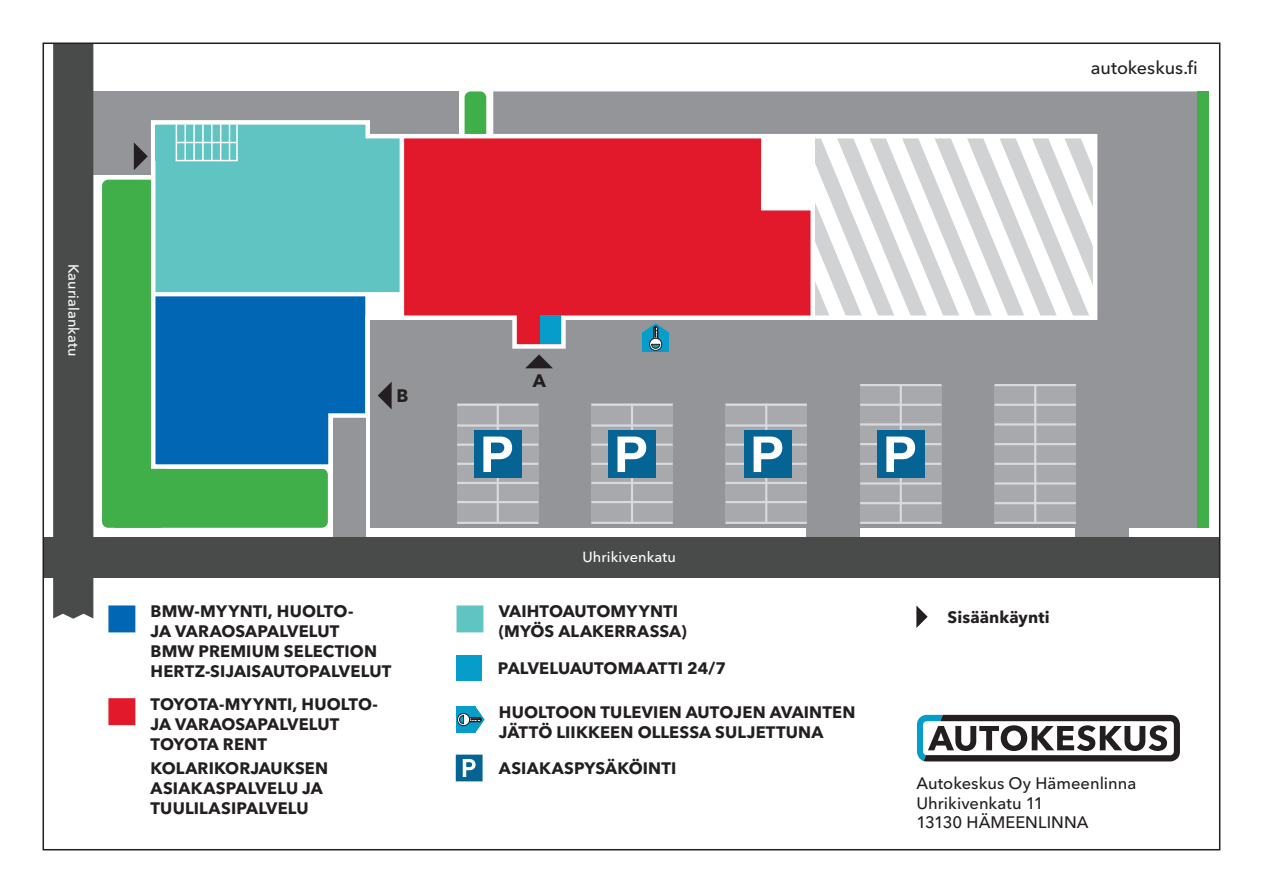
<style>
.page{position:relative;width:1263px;height:893px;background:#fff}
.page>*{position:absolute;margin:0;border:0;box-sizing:border-box;transform-origin:0 0}
.t1{font:500 18px "Avenir Next LT Pro";color:#231f20}
.t2{font:700 18px "Avenir Next LT Pro";color:#231f20}
.t3{font:700 16.5px/19.8px "Avenir Next LT Pro";letter-spacing:.01em;color:#231f20}
.t4{font:500 16.5px "Avenir Next LT Pro";color:#231f20}
.t5{font:500 14.55px "Avenir Next LT Pro";letter-spacing:.005em;color:#fff}
</style>
<div class="page">
<div style="left:87px;top:91px;width:372px;height:84px;background:#939598"></div>
<div style="left:807px;top:510px;width:53px;height:36px;background:#939598"></div>
<div style="left:1076px;top:510px;width:53px;height:36px;background:#939598"></div>
<div style="left:333px;top:410px;width:33px;height:136px;background:#939598"></div>
<svg style="left:53px;top:46px;width:40px;height:573px;background:#4d4e4e"></svg>
<div style="left:43px;top:537px;width:1177px;height:40px;background:#494a4a"></div>
<div style="left:370px;top:316px;width:831px;height:212px;background:#939598"></div>
<div style="left:464px;top:91px;width:734px;height:254px;background:#939598"></div>
<div style="left:111px;top:469px;width:217px;height:59px;background:#40ae49;border-radius:6px"></div>
<div style="left:465px;top:91px;width:21px;height:54px;background:#40ae49;border-radius:6px"></div>
<div style="left:102px;top:180px;width:64px;height:348px;background:#40ae49;border-radius:6px"></div>
<div style="left:860px;top:384px;width:81px;height:140px;background:#a8a9ad"></div>
<hr style="left:900px;top:385px;width:2px;height:138px;background:#d9dadc">
<hr style="left:861px;top:522px;width:79px;height:2px;background:#d9dadc">
<hr style="left:861px;top:482px;width:79px;height:3px;background:#d9dadc">
<hr style="left:861px;top:502px;width:79px;height:2px;background:#d9dadc">
<div style="left:995px;top:384px;width:81px;height:140px;background:#a8a9ad"></div>
<hr style="left:1034px;top:385px;width:2px;height:138px;background:#d9dadc">
<hr style="left:996px;top:522px;width:79px;height:2px;background:#d9dadc">
<hr style="left:996px;top:482px;width:79px;height:3px;background:#d9dadc">
<hr style="left:996px;top:502px;width:79px;height:2px;background:#d9dadc">
<div style="left:1198px;top:91px;width:11px;height:437px;background:#40ae49"></div>
<svg style="left:151px;top:118px;width:949px;height:353px"></svg>
<svg style="left:134px;top:122px;width:268px;height:345px"></svg>
<svg style="left:525px;top:354px;width:28px;height:14px"></svg>
<svg style="left:642px;top:323px;width:27px;height:29px"></svg>
<div style="left:457px;top:404px;width:81px;height:120px;background:#a8a9ad"></div>
<hr style="left:497px;top:405px;width:2px;height:118px;background:#d9dadc">
<hr style="left:458px;top:424px;width:79px;height:3px;background:#d9dadc">
<hr style="left:458px;top:444px;width:79px;height:2px;background:#d9dadc">
<hr style="left:458px;top:463px;width:79px;height:2px;background:#d9dadc">
<hr style="left:458px;top:482px;width:79px;height:2px;background:#d9dadc">
<hr style="left:458px;top:501px;width:79px;height:2px;background:#d9dadc">
<hr style="left:458px;top:404px;width:79px;height:2px;background:#d9dadc">
<hr style="left:458px;top:522px;width:79px;height:2px;background:#d9dadc">
<div style="left:591px;top:404px;width:82px;height:120px;background:#a8a9ad"></div>
<hr style="left:631px;top:405px;width:2px;height:118px;background:#d9dadc">
<hr style="left:592px;top:424px;width:79px;height:3px;background:#d9dadc">
<hr style="left:592px;top:444px;width:79px;height:2px;background:#d9dadc">
<hr style="left:592px;top:463px;width:79px;height:2px;background:#d9dadc">
<hr style="left:592px;top:482px;width:79px;height:2px;background:#d9dadc">
<hr style="left:592px;top:501px;width:79px;height:2px;background:#d9dadc">
<hr style="left:592px;top:404px;width:79px;height:2px;background:#d9dadc">
<hr style="left:592px;top:522px;width:79px;height:2px;background:#d9dadc">
<div style="left:726px;top:404px;width:81px;height:120px;background:#a8a9ad"></div>
<hr style="left:765px;top:405px;width:2px;height:118px;background:#d9dadc">
<hr style="left:727px;top:424px;width:79px;height:3px;background:#d9dadc">
<hr style="left:727px;top:444px;width:79px;height:2px;background:#d9dadc">
<hr style="left:727px;top:463px;width:79px;height:2px;background:#d9dadc">
<hr style="left:727px;top:482px;width:79px;height:2px;background:#d9dadc">
<hr style="left:727px;top:501px;width:79px;height:2px;background:#d9dadc">
<hr style="left:727px;top:404px;width:79px;height:2px;background:#d9dadc">
<hr style="left:727px;top:522px;width:79px;height:2px;background:#d9dadc">
<svg style="left:917px;top:714px;width:263px;height:48px"></svg>
<div style="left:108px;top:698px;width:27px;height:27px;background:#e2192b;border:2px solid #e2192b"></div>
<div style="left:456px;top:605px;width:27px;height:27px;background:#60c5c2;border:2px solid #60c5c2"></div>
<div style="left:108px;top:605px;width:27px;height:27px;background:#0166b3;border:2px solid #0166b3"></div>
<div style="left:456px;top:755px;width:27px;height:26px;background:#066495"></div>
<svg style="left:463px;top:759px;width:13px;height:18px"></svg>
<div style="left:456px;top:656px;width:26px;height:25px;background:#079dca"></div>
<svg style="left:456px;top:706px;width:29px;height:27px"></svg>
<svg style="left:916px;top:605px;width:12px;height:23px"></svg>
<div style="left:744px;top:430px;width:48px;height:48px;background:#066495"></div>
<svg style="left:754px;top:437px;width:28px;height:35px"></svg>
<div style="left:474px;top:430px;width:47px;height:48px;background:#066495"></div>
<svg style="left:483px;top:437px;width:29px;height:35px"></svg>
<div style="left:877px;top:430px;width:47px;height:48px;background:#066495"></div>
<svg style="left:886px;top:437px;width:29px;height:35px"></svg>
<div style="left:608px;top:430px;width:47px;height:48px;background:#066495"></div>
<svg style="left:617px;top:437px;width:29px;height:35px"></svg>
<div style="left:541px;top:316px;width:20px;height:28px;background:#079dca"></div>
<div style="left:155px;top:125px;width:81px;height:35px;background:#60c5c2"></div>
<hr style="left:176px;top:142px;width:60px;height:1px;background:#fff">
<hr style="left:229px;top:125px;width:1px;height:35px;background:#fff">
<hr style="left:220px;top:125px;width:1px;height:35px;background:#fff">
<hr style="left:211px;top:125px;width:2px;height:35px;background:#fff">
<hr style="left:202px;top:125px;width:2px;height:35px;background:#fff">
<hr style="left:193px;top:125px;width:2px;height:35px;background:#fff">
<hr style="left:184px;top:125px;width:2px;height:35px;background:#fff">
<hr style="left:176px;top:125px;width:1px;height:35px;background:#fff">
<hr style="left:236px;top:125px;width:2px;height:35px;background:#fff">
<hr style="left:176px;top:160px;width:62px;height:1px;background:#fff">
<p class="t5" style="left:82px;top:264px;width:94px;rotate:90deg">Kaurialankatu</p>
<p class="t2" style="left:396px;top:385px;width:13px">B</p>
<p class="t3" style="left:151px;top:601px;width:204px">BMW-MYYNTI, HUOLTO-<br>JA VARAOSAPALVELUT</p>
<p class="t3" style="left:151px;top:641px;width:228px">BMW PREMIUM SELECTION</p>
<p class="t3" style="left:151px;top:661px;width:242px">HERTZ-SIJAISAUTOPALVELUT</p>
<p class="t3" style="left:151px;top:694px;width:229px">TOYOTA-MYYNTI, HUOLTO-<br>JA VARAOSAPALVELUT</p>
<p class="t3" style="left:151px;top:734px;width:118px">TOYOTA RENT</p>
<p class="t3" style="left:151px;top:758px;width:179px">KOLARIKORJAUKSEN<br>ASIAKASPALVELU JA<br>TUULILASIPALVELU</p>
<p class="t1" style="left:1091px;top:57px;width:109px">autokeskus.fi</p>
<p class="t2" style="left:533px;top:369px;width:15px">A</p>
<p class="t5" style="left:582px;top:548px;width:95px">Uhrikivenkatu</p>
<p class="t3" style="left:499px;top:601px;width:181px">VAIHTOAUTOMYYNTI</p>
<p class="t3" style="left:499px;top:621px;width:190px">(MYÖS ALAKERRASSA)</p>
<p class="t3" style="left:498px;top:658px;width:230px">PALVELUAUTOMAATTI 24/7</p>
<p class="t3" style="left:499px;top:702px;width:358px">HUOLTOON TULEVIEN AUTOJEN AVAINTEN<br>JÄTTÖ LIIKKEEN OLLESSA SULJETTUNA</p>
<p class="t3" style="left:499px;top:758px;width:179px">ASIAKASPYSÄKÖINTI</p>
<p class="t3" style="left:947px;top:607px;width:104px">Sisäänkäynti</p>
<p class="t4" style="left:916px;top:773px;width:221px">Autokeskus Oy Hämeenlinna</p>
<p class="t4" style="left:916px;top:793px;width:129px">Uhrikivenkatu 11</p>
<p class="t4" style="left:916px;top:812px;width:174px">13130 HÄMEENLINNA</p>
</div>
